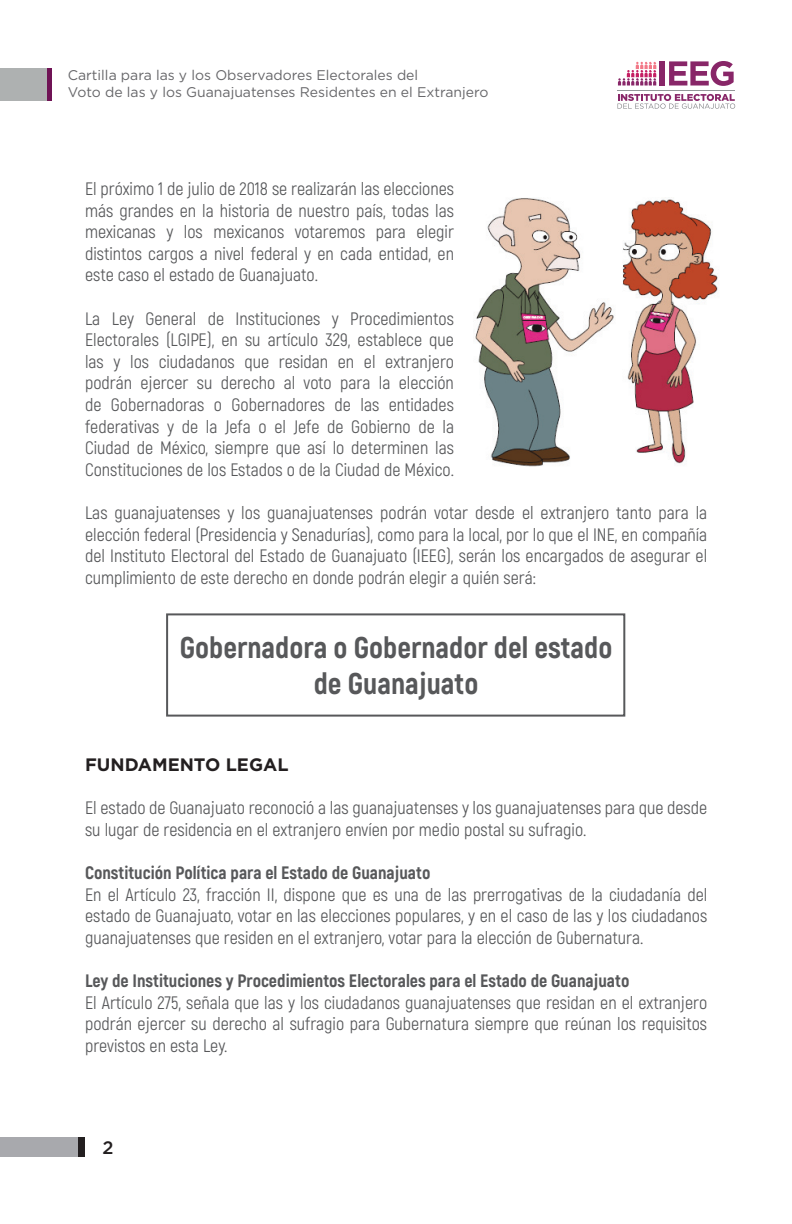
<style>
.page{position:relative;width:792px;height:1224px;background:#fff}
.page>*{position:absolute;margin:0;border:0;box-sizing:border-box;transform-origin:0 0}
.t1{font:800 30px/36px "Akrobat";color:#57585a;text-align:center}
.t2{font:18px/21.6px "Akrobat";color:#57585a;text-align:justify}
.t3{font:800 18px "Akrobat";color:#57585a}
.t4{font:700 18px "Gotham";color:#231f20}
.t5{font:500 18px "Gotham";color:#231f20}
.t6{font:14px/16.8px "Gotham";color:#67676a}
</style>
<div class="page">
<div style="left:0;top:1137px;width:78px;height:20px;background:#a8a9ad"></div>
<div style="left:78px;top:1137px;width:6px;height:20px;background:#231f20"></div>
<div style="left:0;top:69px;width:48px;height:32px;background:#aeb1b1"></div>
<hr style="left:48px;top:69px;width:4px;height:32px;background:#6f1355">
<div style="left:659px;top:61px;width:6px;height:25px;background:#882668"></div>
<svg style="left:669px;top:61px;width:65px;height:25px"></svg>
<hr style="left:617px;top:90px;width:118px;height:1px;background:#949799">
<svg style="left:618px;top:94px;width:117px;height:15px"></svg>
<svg style="left:618px;top:62px;width:38px;height:24px"></svg>
<div style="left:166px;top:613px;width:459px;height:104px;border:2px solid #57585a"></div>
<img style="left:475px;top:198px;width:243px;height:269px">
<p class="t6" style="left:68px;top:67px;width:422px">Cartilla para las y los Observadores Electorales del<br>Voto de las y los Guanajuatenses Residentes en el Extranjero</p>
<p class="t2" style="left:85px;top:178px;width:371px">El próximo 1 de julio de 2018 se realizarán las elecciones más grandes en la historia de nuestro país, todas las mexicanas y los mexicanos votaremos para elegir distintos cargos a nivel federal y en cada entidad, en este caso el estado de Guanajuato.</p>
<p class="t2" style="left:85px;top:308px;width:371px">La Ley General de Instituciones y Procedimientos Electorales (LGIPE), en su artículo 329, establece que las y los ciudadanos que residan en el extranjero podrán ejercer su derecho al voto para la elección de Gobernadoras o Gobernadores de las entidades federativas y de la Jefa o el Jefe de Gobierno de la Ciudad de México, siempre que así lo determinen las Constituciones de los Estados o de la Ciudad de México.</p>
<p class="t2" style="left:85px;top:502px;width:624px">Las guanajuatenses y los guanajuatenses podrán votar desde el extranjero tanto para la elección federal (Presidencia y Senadurías), como para la local, por lo que el INE, en compañía del Instituto Electoral del Estado de Guanajuato (IEEG), serán los encargados de asegurar el cumplimiento de este derecho en donde podrán elegir a quién será:</p>
<h1 class="t1" style="left:180px;top:630px;width:434px">Gobernadora o Gobernador del estado de Guanajuato</h1>
<p class="t4" style="left:85px;top:753px;width:205px">FUNDAMENTO LEGAL</p>
<p class="t2" style="left:85px;top:797px;width:624px">El estado de Guanajuato reconoció a las guanajuatenses y los guanajuatenses para que desde su lugar de residencia en el extranjero envíen por medio postal su sufragio.</p>
<p class="t3" style="left:85px;top:861px;width:347px">Constitución Política para el Estado de Guanajuato</p>
<p class="t2" style="left:85px;top:884px;width:624px">En el Artículo 23, fracción II, dispone que es una de las prerrogativas de la ciudadanía del estado de Guanajuato, votar en las elecciones populares, y en el caso de las y los ciudadanos guanajuatenses que residen en el extranjero, votar para la elección de Gubernatura.</p>
<p class="t3" style="left:85px;top:969px;width:546px">Ley de Instituciones y Procedimientos Electorales para el Estado de Guanajuato</p>
<p class="t2" style="left:85px;top:992px;width:624px">El Artículo 275, señala que las y los ciudadanos guanajuatenses que residan en el extranjero podrán ejercer su derecho al sufragio para Gubernatura siempre que reúnan los requisitos previstos en esta Ley.</p>
<p class="t5" style="left:103px;top:1136px;width:13px">2</p>
</div>
